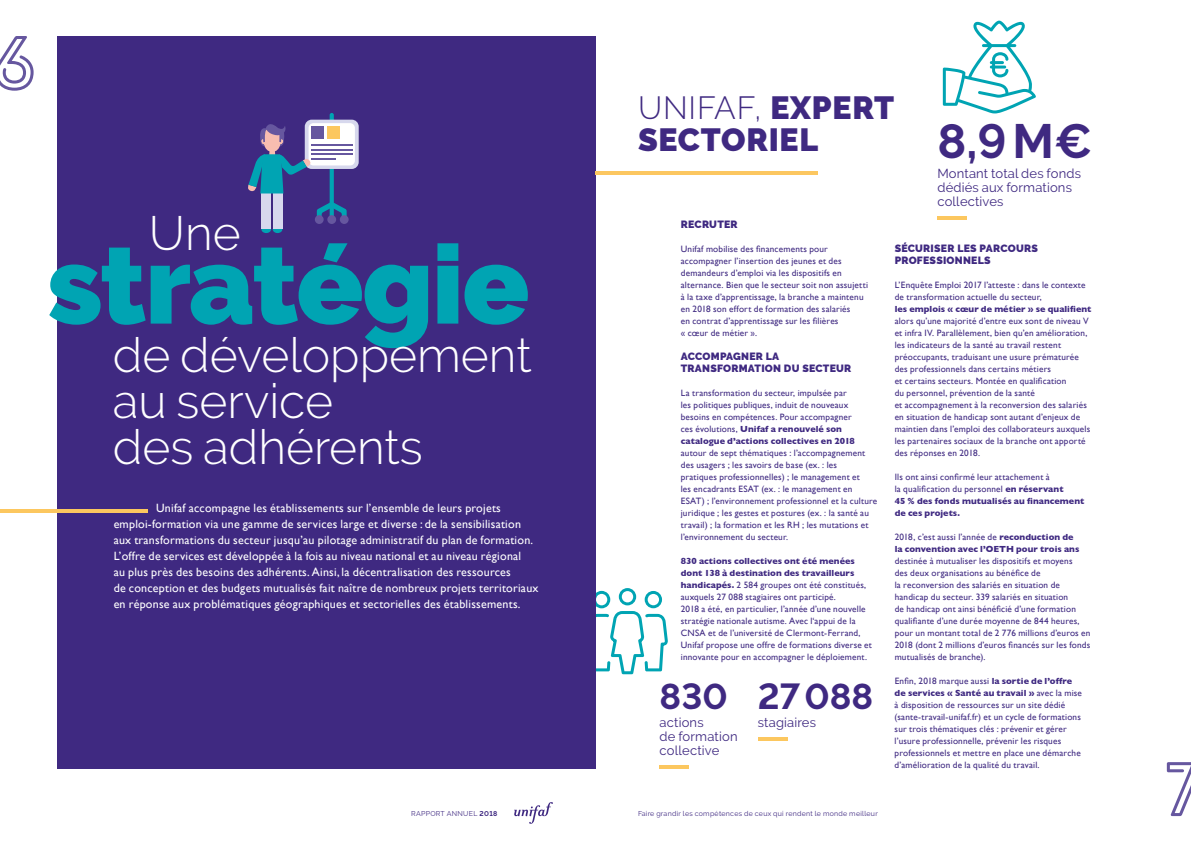
<style>
.page{position:relative;width:1191px;height:842px;background:#fff}
.page>*{position:absolute;margin:0;border:0;box-sizing:border-box;transform-origin:0 0}
.t1{font:900 110px "Raleway";letter-spacing:-.015em;color:#00a4b3}
.t2{font:72px "LIBRARY3 A Msoft";color:#66579f}
.t3{font:300 48px/46px "Raleway";color:#fff}
.t4{font:700 48px "Raleway";color:#3f2981}
.t5{font:700 36px "Raleway";color:#3f2981}
.t6{font:900 32px/32px "Raleway";letter-spacing:.02em;color:#3f2981}
.t7{font:13px/14px "Raleway";letter-spacing:.015em;color:#3f2981}
.t8{font:12px/16px "Gill Sans";letter-spacing:.02em;color:#fff}
.t9{font:900 10.5px/12px "Raleway";letter-spacing:.025em;color:#3f2981}
.t10{font:9.2px/12px "Gill Sans";letter-spacing:.02em;color:#3f2981}
.t11{font:700 9px/12px "Gill Sans";letter-spacing:.005em;color:#3f2981}
.t12{font:7px "Raleway";letter-spacing:.04em;color:#3f2981}
.s1{font-weight:300}
.s2{font-weight:400;font-size:9.2px}
.s3{font-weight:700;font-size:9px}
.s4{font-weight:700}
</style>
<div class="page">
<svg style="left:514px;top:802px;width:39px;height:22px"></svg>
<svg style="left:595px;top:588px;width:73px;height:86px"></svg>
<div style="left:57px;top:36px;width:538px;height:732px;background:#3f2981"></div>
<hr style="left:0;top:509px;width:147px;height:3px;background:#fcc75f">
<hr style="left:595px;top:171px;width:223px;height:3px;background:#fcc760">
<div style="left:305px;top:120px;width:54px;height:49px;background:#d7d8ed;border-radius:7px"></div>
<div style="left:261px;top:226px;width:10px;height:7px;background:#00a4b3;border-radius:50%"></div>
<div style="left:273px;top:226px;width:9px;height:7px;background:#00a4b3;border-radius:50%"></div>
<div style="left:261px;top:189px;width:10px;height:40px;background:#d7d8ed"></div>
<div style="left:273px;top:189px;width:9px;height:40px;background:#d7d8ed"></div>
<div style="left:308px;top:123px;width:47px;height:42px;background:#fff;border-radius:5px"></div>
<div style="left:315px;top:215px;width:9px;height:9px;background:#66579f;border-radius:50%"></div>
<div style="left:340px;top:215px;width:9px;height:9px;background:#66579f;border-radius:50%"></div>
<div style="left:327px;top:215px;width:9px;height:9px;background:#66579f;border-radius:50%"></div>
<svg style="left:248px;top:113px;width:99px;height:106px"></svg>
<hr style="left:311px;top:144px;width:42px;height:2px;background:#66579f">
<hr style="left:311px;top:149px;width:42px;height:1px;background:#66579f">
<hr style="left:311px;top:153px;width:42px;height:2px;background:#66579f">
<hr style="left:311px;top:158px;width:25px;height:2px;background:#66579f">
<div style="left:311px;top:126px;width:13px;height:12px;background:#66579f"></div>
<div style="left:328px;top:126px;width:12px;height:12px;background:#fcc75f"></div>
<svg style="left:942px;top:21px;width:94px;height:92px"></svg>
<hr style="left:937px;top:216px;width:30px;height:3px;background:#fcc75f">
<hr style="left:758px;top:737px;width:29px;height:3px;background:#fcc75f">
<hr style="left:659px;top:765px;width:30px;height:3px;background:#fcc75f">
<h2 class="t2" style="left:-10px;top:18px;width:51px">6</h2>
<h3 class="t3" style="left:149px;top:210px;width:93px">Une</h3>
<h1 class="t1" style="left:47px;top:221px;width:484px">stratégie</h1>
<h3 class="t3" style="left:113px;top:332px;width:420px">de développement au service<br>des adhérents</h3>
<p class="t8" style="left:114px;top:500px;width:426px;text-indent:43px">Unifaf accompagne les établissements sur l’ensemble de leurs projets emploi-formation via une gamme de services large et diverse : de la sensibilisation aux transformations du secteur jusqu’au pilotage administratif du plan de formation.<br>L’offre de services est développée à la fois au niveau national et au niveau régional<br>au plus près des besoins des adhérents. Ainsi, la décentralisation des ressources<br>de conception et des budgets mutualisés fait naître de nombreux projets territoriaux en réponse aux problématiques géographiques et sectorielles des établissements.</p>
<h3 class="t6" style="left:638px;top:92px;width:258px"><span class="s1">UNIFAF,</span> EXPERT<br>SECTORIEL</h3>
<h3 class="t4" style="left:937px;top:113px;width:156px">8,9 M€</h3>
<h3 class="t7" style="left:937px;top:167px;width:145px">Montant total des fonds dédiés aux formations collectives</h3>
<p class="t9" style="left:681px;top:218px;width:58px">RECRUTER</p>
<p class="t10" style="left:681px;top:243px;width:189px">Unifaf mobilise des financements pour accompagner l’insertion des jeunes et des demandeurs d’emploi via les dispositifs en alternance. Bien que le secteur soit non assujetti à la taxe d’apprentissage, la branche a maintenu en 2018 son effort de formation des salariés<br>en contrat d’apprentissage sur les filières<br>« cœur de métier ».</p>
<p class="t9" style="left:681px;top:350px;width:172px">ACCOMPAGNER LA<br>TRANSFORMATION DU SECTEUR</p>
<p class="t10" style="left:681px;top:387px;width:172px">La transformation du secteur, impulsée par les politiques publiques, induit de nouveaux besoins en compétences. Pour accompagner</p>
<p class="t11" style="left:681px;top:423px;width:176px"><span class="s2">ces évolutions,</span> Unifaf a renouvelé son catalogue d’actions collectives en 2018</p>
<p class="t10" style="left:681px;top:447px;width:198px">autour de sept thématiques : l’accompagnement des usagers ; les savoirs de base (ex. : les<br>pratiques professionnelles) ; le management et<br>les encadrants ESAT (ex. : le management en ESAT) ; l’environnement professionnel et la culture juridique ; les gestes et postures (ex. : la santé au travail) ; la formation et les RH ; les mutations et l’environnement du secteur.</p>
<p class="t11" style="left:681px;top:555px;width:176px">830 actions collectives ont été menées dont 138 à destination des travailleurs</p>
<p class="t10" style="left:681px;top:579px;width:193px"><span class="s3">handicapés.</span> 2 584 groupes ont été constitués, auxquels 27 088 stagiaires ont participé.<br>2018 a été, en particulier, l’année d’une nouvelle stratégie nationale autisme. Avec l‘appui de la CNSA et de l’université de Clermont-Ferrand, Unifaf propose une offre de formations diverse et innovante pour en accompagner le déploiement.</p>
<h3 class="t5" style="left:659px;top:676px;width:70px">830</h3>
<h3 class="t7" style="left:659px;top:715px;width:79px">actions<br>de formation collective</h3>
<h3 class="t5" style="left:758px;top:676px;width:117px">27 088</h3>
<h3 class="t7" style="left:758px;top:715px;width:60px">stagiaires</h3>
<p class="t9" style="left:894px;top:242px;width:145px">SÉCURISER LES PARCOURS<br>PROFESSIONNELS</p>
<p class="t10" style="left:894px;top:279px;width:192px">L’Enquête Emploi 2017 l’atteste : dans le contexte de transformation actuelle du secteur,</p>
<p class="t11" style="left:894px;top:303px;width:198px">les emplois « cœur de métier » se qualifient</p>
<p class="t10" style="left:894px;top:315px;width:197px">alors qu’une majorité d’entre eux sont de niveau V et infra IV. Parallèlement, bien qu’en amélioration, les indicateurs de la santé au travail restent préoccupants, traduisant une usure prématurée des professionnels dans certains métiers<br>et certains secteurs. Montée en qualification<br>du personnel, prévention de la santé<br>et accompagnement à la reconversion des salariés en situation de handicap sont autant d’enjeux de maintien dans l’emploi des collaborateurs auxquels les partenaires sociaux de la branche ont apporté des réponses en 2018.</p>
<p class="t10" style="left:894px;top:471px;width:170px">Ils ont ainsi confirmé leur attachement à<br>la qualification du personnel <span class="s3">en réservant</span></p>
<p class="t11" style="left:894px;top:495px;width:191px">45 % des fonds mutualisés au financement de ces projets.</p>
<p class="t10" style="left:894px;top:531px;width:180px">2018, c’est aussi l’année de <span class="s3">reconduction de</span></p>
<p class="t11" style="left:894px;top:543px;width:186px">la convention avec l’OETH pour trois ans</p>
<p class="t10" style="left:894px;top:555px;width:197px">destinée à mutualiser les dispositifs et moyens<br>des deux organisations au bénéfice de<br>la reconversion des salariés en situation de handicap du secteur. 339 salariés en situation<br>de handicap ont ainsi bénéficié d’une formation qualifiante d’une durée moyenne de 844 heures, pour un montant total de 2 776 millions d’euros en 2018 (dont 2 millions d’euros financés sur les fonds mutualisés de branche).</p>
<p class="t10" style="left:894px;top:675px;width:179px">Enfin, 2018 marque aussi <span class="s3">la sortie de l’offre</span></p>
<p class="t11" style="left:894px;top:687px;width:189px">de services « Santé au travail » <span class="s2">avec la mise</span></p>
<p class="t10" style="left:894px;top:699px;width:188px">à disposition de ressources sur un site dédié (sante-travail-unifaf.fr) et un cycle de formations sur trois thématiques clés : prévenir et gérer l’usure professionnelle, prévenir les risques professionnels et mettre en place une démarche d’amélioration de la qualité du travail.</p>
<p class="t12" style="left:411px;top:809px;width:88px">RAPPORT ANNUEL <span class="s4">2018</span></p>
<p class="t12" style="left:638px;top:809px;width:241px">Faire grandir les compétences de ceux qui rendent le monde meilleur</p>
<h2 class="t2" style="left:1162px;top:744px;width:42px">7</h2>
</div>
